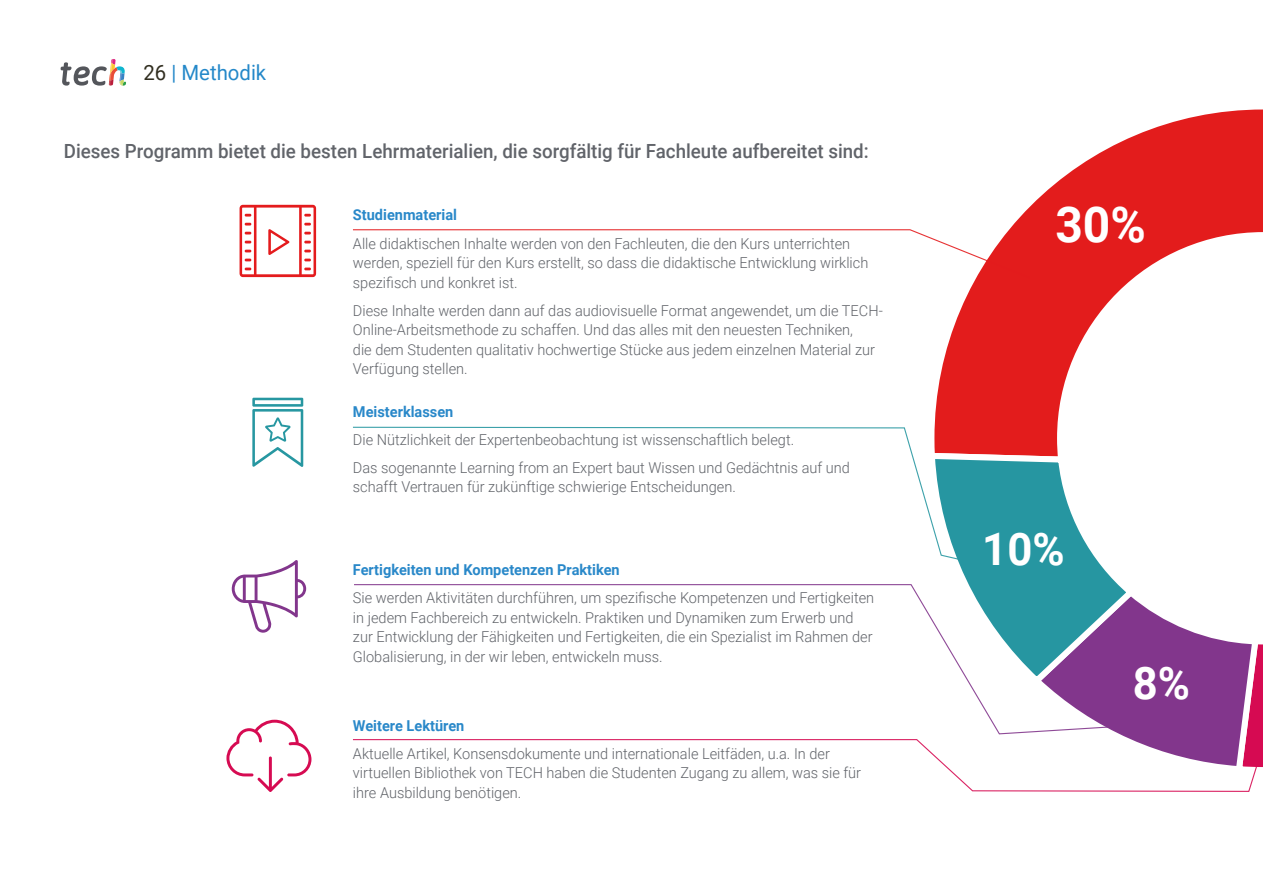
<style>
.page{position:relative;width:1263px;height:893px;background:#fff}
.page>*{position:absolute;margin:0;border:0;box-sizing:border-box;transform-origin:0 0}
.t1{font:700 49.5px "Roboto";color:#fff}
.t2{font:700 45px "Roboto";color:#fff}
.t3{font:21px "Roboto";color:#2488c9}
.t4{font:500 19.5px "Roboto";color:#61646a;scale:.96 1}
.t5{font:300 15px/19.5px "Roboto";color:#61646a}
.t6{font:700 15px "Roboto";color:#2988c9}
.s1{color:#312e20}
</style>
<div class="page">
<svg style="left:934px;top:109px;width:329px;height:341px"></svg>
<svg style="left:1121px;top:610px;width:142px;height:157px"></svg>
<svg style="left:959px;top:450px;width:158px;height:133px"></svg>
<svg style="left:353px;top:229px;width:678px;height:50px"></svg>
<svg style="left:353px;top:426px;width:618px;height:137px"></svg>
<svg style="left:354px;top:583px;width:796px;height:152px"></svg>
<svg style="left:353px;top:738px;width:908px;height:54px"></svg>
<svg style="left:240px;top:205px;width:76px;height:72px"></svg>
<svg style="left:226px;top:720px;width:85px;height:72px"></svg>
<svg style="left:252px;top:398px;width:51px;height:69px"></svg>
<svg style="left:61px;top:59px;width:65px;height:27px"></svg>
<svg style="left:232px;top:560px;width:74px;height:73px"></svg>
<h3 class="t3" style="left:144px;top:57px;width:124px"><span class="s1">26</span> | Methodik</h3>
<h3 class="t4" style="left:64px;top:137px;width:840px">Dieses Programm bietet die besten Lehrmaterialien, die sorgfältig für Fachleute aufbereitet sind:</h3>
<p class="t6" style="left:353px;top:205px;width:106px">Studienmaterial</p>
<p class="t5" style="left:353px;top:233px;width:517px">Alle didaktischen Inhalte werden von den Fachleuten, die den Kurs unterrichten werden, speziell für den Kurs erstellt, so dass die didaktische Entwicklung wirklich spezifisch und konkret ist.</p>
<p class="t5" style="left:353px;top:300px;width:531px">Diese Inhalte werden dann auf das audiovisuelle Format angewendet, um die TECH-Online-Arbeitsmethode zu schaffen. Und das alles mit den neuesten Techniken,<br>die dem Studenten qualitativ hochwertige Stücke aus jedem einzelnen Material zur Verfügung stellen.</p>
<p class="t6" style="left:353px;top:401px;width:102px">Meisterklassen</p>
<p class="t5" style="left:353px;top:425px;width:498px;line-height:28px">Die Nützlichkeit der Expertenbeobachtung ist wissenschaftlich belegt.<br>Das sogenannte Learning from an Expert baut Wissen und Gedächtnis auf und</p>
<p class="t5" style="left:353px;top:477px;width:384px">schafft Vertrauen für zukünftige schwierige Entscheidungen.</p>
<p class="t6" style="left:353px;top:559px;width:268px">Fertigkeiten und Kompetenzen Praktiken</p>
<p class="t5" style="left:353px;top:587px;width:523px">Sie werden Aktivitäten durchführen, um spezifische Kompetenzen und Fertigkeiten in jedem Fachbereich zu entwickeln. Praktiken und Dynamiken zum Erwerb und zur Entwicklung der Fähigkeiten und Fertigkeiten, die ein Spezialist im Rahmen der Globalisierung, in der wir leben, entwickeln muss.</p>
<p class="t6" style="left:353px;top:715px;width:113px">Weitere Lektüren</p>
<p class="t5" style="left:353px;top:743px;width:510px">Aktuelle Artikel, Konsensdokumente und internationale Leitfäden, u.a. In der virtuellen Bibliothek von TECH haben die Studenten Zugang zu allem, was sie für ihre Ausbildung benötigen.</p>
<h1 class="t1" style="left:1055px;top:190px;width:92px">30%</h1>
<h2 class="t2" style="left:982px;top:518px;width:84px">10%</h2>
<h2 class="t2" style="left:1133px;top:651px;width:59px">8%</h2>
</div>
